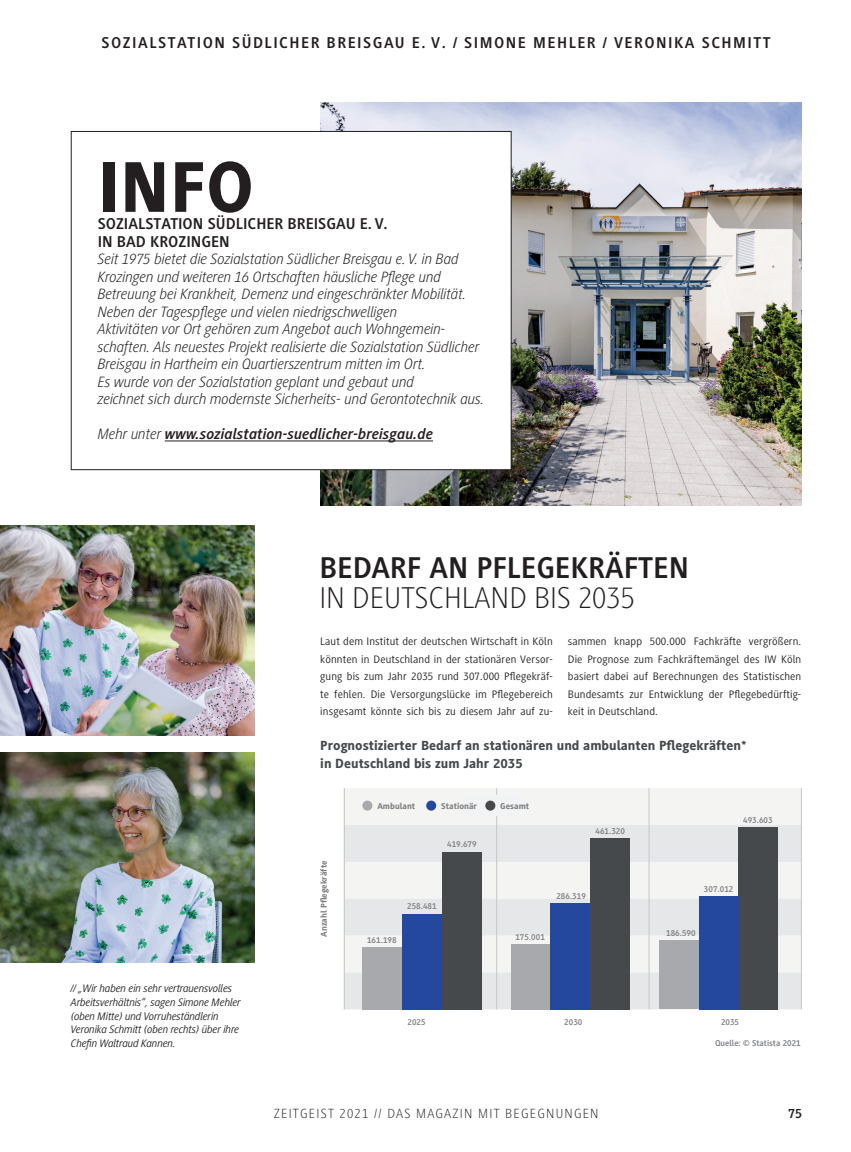
<style>
.page{position:relative;width:851px;height:1152px;background:#fff}
.page>*{position:absolute;margin:0;border:0;box-sizing:border-box;transform-origin:0 0}
.t1{font:800 74.38px "Generis Sans Std";color:#231f20}
.t2{font:700 31.12px "Generis Sans Std";color:#231f20}
.t3{font:100 31.12px "Generis Sans Std";color:#231f20}
.t4{font:700 16.25px "Generis Sans Std";letter-spacing:.09em;color:#231f20}
.t5{font:700 16.25px/17.5px "Generis Sans Std";color:#231f20}
.t6{font:italic 300 15.5px/17.5px "Generis Sans Std";color:#231f20}
.t7{font:italic 700 15.5px "Generis Sans Std";color:#231f20}
.t8{font:800 13.75px/17.5px "Generis Sans Std";color:#46494b}
.t9{font:100 13.75px "Generis Sans Std";letter-spacing:.09em;color:#231f20}
.t10{font:700 13.75px "Generis Sans Std";color:#231f20}
.t11{font:11.25px/17.5px "Generis Sans Std";letter-spacing:.01em;color:#231f20;text-align:justify}
.t12{font:italic 11.25px/13.8px "Generis Sans Std";letter-spacing:-.01em;color:#231f20}
.t13{font:700 8.88px "Generis Sans Std";color:#7e8083}
.t14{font:800 8.88px "Generis Sans Std";color:#7e8083}
.t15{font:700 8.75px "Generis Sans Std";color:#7e8083}
.s1{font-weight:300}
</style>
<div class="page">
<div style="left:345px;top:788px;width:455px;height:37px;background:#f4f4f3"></div>
<svg style="left:345px;top:825px;width:455px;height:184px;fill:#e6e7e9"></svg>
<hr style="left:648px;top:788px;width:1px;height:37px;background:#c5c7c7">
<hr style="left:800px;top:788px;width:1px;height:37px;background:#c5c7c7">
<hr style="left:648px;top:825px;width:1px;height:37px;background:#c5c7c7">
<hr style="left:800px;top:825px;width:1px;height:37px;background:#c5c7c7">
<hr style="left:648px;top:862px;width:1px;height:36px;background:#c5c7c7">
<hr style="left:800px;top:862px;width:1px;height:36px;background:#c5c7c7">
<hr style="left:648px;top:898px;width:1px;height:37px;background:#c5c7c7">
<hr style="left:800px;top:898px;width:1px;height:37px;background:#c5c7c7">
<hr style="left:648px;top:935px;width:1px;height:37px;background:#c5c7c7">
<hr style="left:800px;top:935px;width:1px;height:37px;background:#c5c7c7">
<hr style="left:648px;top:972px;width:1px;height:37px;background:#c5c7c7">
<hr style="left:800px;top:972px;width:1px;height:37px;background:#c5c7c7">
<hr style="left:344px;top:788px;width:1px;height:37px;background:#c5c7c7">
<hr style="left:344px;top:825px;width:1px;height:37px;background:#c5c7c7">
<hr style="left:344px;top:862px;width:1px;height:36px;background:#c5c7c7">
<hr style="left:344px;top:898px;width:1px;height:37px;background:#c5c7c7">
<hr style="left:344px;top:935px;width:1px;height:37px;background:#c5c7c7">
<hr style="left:344px;top:972px;width:1px;height:37px;background:#c5c7c7">
<hr style="left:496px;top:788px;width:1px;height:37px;background:#c5c7c7">
<hr style="left:496px;top:825px;width:1px;height:37px;background:#c5c7c7">
<hr style="left:496px;top:862px;width:1px;height:36px;background:#c5c7c7">
<hr style="left:496px;top:898px;width:1px;height:37px;background:#c5c7c7">
<hr style="left:496px;top:935px;width:1px;height:37px;background:#c5c7c7">
<hr style="left:496px;top:972px;width:1px;height:37px;background:#c5c7c7">
<div style="left:362px;top:947px;width:40px;height:62px;background:#a8a9ad"></div>
<div style="left:402px;top:914px;width:39px;height:95px;background:#23489e"></div>
<div style="left:441px;top:852px;width:40px;height:157px;background:#46494b"></div>
<div style="left:510px;top:944px;width:40px;height:65px;background:#a8a9ad"></div>
<div style="left:590px;top:838px;width:39px;height:171px;background:#46494b"></div>
<div style="left:550px;top:903px;width:40px;height:106px;background:#23489e"></div>
<div style="left:658px;top:940px;width:40px;height:69px;background:#a8a9ad"></div>
<div style="left:738px;top:827px;width:40px;height:182px;background:#46494b"></div>
<div style="left:698px;top:896px;width:40px;height:113px;background:#23489e"></div>
<div style="left:462px;top:795px;width:60px;height:20px;background:#f2f3f4"></div>
<div style="left:362px;top:800px;width:10px;height:10px;background:#a8a9ad;border-radius:50%"></div>
<div style="left:426px;top:800px;width:10px;height:10px;background:#23489e;border-radius:50%"></div>
<div style="left:485px;top:800px;width:10px;height:10px;background:#46494b;border-radius:50%"></div>
<img style="left:0;top:752px;width:255px;height:210px">
<img style="left:0;top:525px;width:255px;height:210px">
<img style="left:320px;top:102px;width:481px;height:403px">
<div style="left:71px;top:131px;width:440px;height:339px;background:#fff"></div>
<div style="left:71px;top:131px;width:440px;height:339px;border:1px solid #231f20"></div>
<hr style="left:165px;top:440px;width:268px;height:1px;background:#231f20">
<p class="t4" style="left:102px;top:33px;width:670px">SOZIALSTATION SÜDLICHER BREISGAU E. V. / SIMONE MEHLER / VERONIKA SCHMITT</p>
<h1 class="t1" style="left:98px;top:146px;width:158px">INFO</h1>
<p class="t5" style="left:98px;top:215px;width:291px">SOZIALSTATION SÜDLICHER BREISGAU E. V.<br>IN BAD KROZINGEN</p>
<p class="t6" style="left:98px;top:251px;width:388px">Seit 1975 bietet die Sozialstation Südlicher Breisgau e. V. in Bad Krozingen und weiteren 16 Ortschaften häusliche Pflege und Betreuung bei Krankheit, Demenz und eingeschränkter Mobilität.<br>Neben der Tagespflege und vielen niedrigschwelligen<br>Aktivitäten vor Ort gehören zum Angebot auch Wohngemein&shy;schaften. Als neuestes Projekt realisierte die Sozialstation Südlicher Breisgau in Hartheim ein Quartierszentrum mitten im Ort.<br>Es wurde von der Sozialstation geplant und gebaut und<br>zeichnet sich durch modernste Sicherheits- und Gerontotechnik aus.</p>
<p class="t7" style="left:98px;top:426px;width:337px"><span class="s1">Mehr unter</span> www.sozialstation-suedlicher-breisgau.de</p>
<h2 class="t2" style="left:319px;top:550px;width:371px">BEDARF AN PFLEGEKRÄFTEN</h2>
<h2 class="t3" style="left:319px;top:581px;width:317px">IN DEUTSCHLAND BIS 2035</h2>
<p class="t11" style="left:320px;top:632px;width:234px">Laut dem Institut der deutschen Wirtschaft in Köln könnten in Deutschland in der stationären Versor&shy;gung bis zum Jahr 2035 rund 307.000 Pflegekräf&shy;te fehlen. Die Versorgungslücke im Pflegebereich insgesamt könnte sich bis zu diesem Jahr auf zu-</p>
<p class="t11" style="left:567px;top:632px;width:235px">sammen knapp 500.000 Fachkräfte vergrößern.<br>Die Prognose zum Fachkräftemängel des IW Köln basiert dabei auf Berechnungen des Statistischen Bundesamts zur Entwicklung der Pflegebedürftig&shy;keit in Deutschland.</p>
<p class="t8" style="left:320px;top:737px;width:428px">Prognostizierter Bedarf an stationären und ambulanten Pflegekräften* in Deutschland bis zum Jahr 2035</p>
<p class="t12" style="left:71px;top:981px;width:171px">// „Wir haben ein sehr vertrauensvolles Arbeitsverhältnis“, sagen Simone Mehler (oben Mitte) und Vorruheständlerin Veronika Schmitt (oben rechts) über ihre Chefin Waltraud Kannen.</p>
<p class="t14" style="left:319px;top:936px;width:78px;rotate:-90deg">Anzahl Pflegekräfte</p>
<p class="t14" style="left:377px;top:801px;width:39px">Ambulant</p>
<p class="t14" style="left:441px;top:801px;width:37px">Stationär</p>
<p class="t14" style="left:500px;top:801px;width:30px">Gesamt</p>
<p class="t13" style="left:447px;top:839px;width:31px">419.679</p>
<p class="t13" style="left:595px;top:825px;width:31px">461.320</p>
<p class="t13" style="left:367px;top:935px;width:31px">161.198</p>
<p class="t13" style="left:407px;top:901px;width:31px">258.481</p>
<p class="t13" style="left:556px;top:890px;width:31px">286.319</p>
<p class="t13" style="left:515px;top:932px;width:31px">175.001</p>
<p class="t13" style="left:743px;top:815px;width:31px">493.603</p>
<p class="t13" style="left:703px;top:884px;width:31px">307.012</p>
<p class="t13" style="left:666px;top:928px;width:31px">186.590</p>
<p class="t15" style="left:407px;top:1017px;width:20px">2025</p>
<p class="t15" style="left:564px;top:1017px;width:20px">2030</p>
<p class="t15" style="left:720px;top:1017px;width:20px">2035</p>
<p class="t13" style="left:715px;top:1038px;width:87px">Quelle: © Statista 2021</p>
<p class="t9" style="left:273px;top:1105px;width:326px">ZEITGEIST 2021 // DAS MAGAZIN MIT BEGEGNUNGEN</p>
<p class="t10" style="left:787px;top:1105px;width:16px">75</p>
</div>
